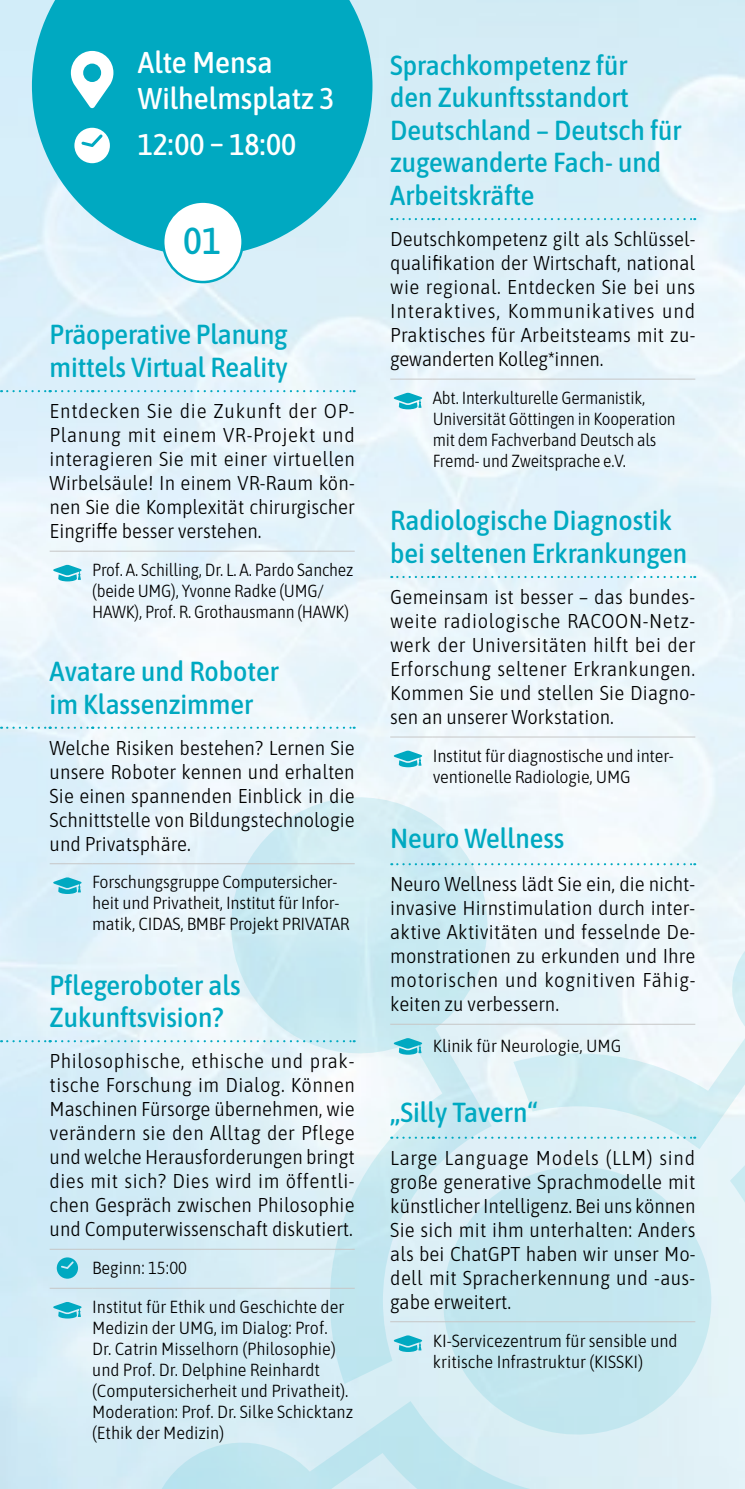
<style>
.page{position:relative;width:745px;height:1489px;background:#fff}
.page>*{position:absolute;margin:0;border:0;box-sizing:border-box;transform-origin:0 0}
.t1{font:500 semi-condensed 37.5px "Asap";color:#00a9c1}
.t2{font:500 semi-condensed 30px/36px "Asap";color:#fff}
.t3{font:500 semi-condensed 27.5px/32.5px "Asap";color:#00a9c1}
.t4{font:300 semi-condensed 20px/24px "Asap";color:#000;text-align:justify}
.t5{font:300 semi-condensed 17.5px/21px "Asap";letter-spacing:-.01em;color:#000}
.t6{font:300 semi-condensed 17.5px/21px "Asap";letter-spacing:-.01em;color:#000;scale:.96 1}
</style>
<div class="page">
<img style="left:0;top:0;width:744px;height:1488px">
<svg style="left:136px;top:779px;width:608px;height:709px;background:#d9eef5"></svg>
<svg style="left:32px;top:0;width:340px;height:256px;background:#25b4ca"></svg>
<div style="left:163px;top:202px;width:79px;height:80px;background:#fff;border-radius:50%"></div>
<div style="left:162px;top:200px;width:82px;height:83px;border:2px solid #00a9c1;border-radius:50%"></div>
<svg style="left:71px;top:51px;width:42px;height:57px"></svg>
<svg style="left:74px;top:128px;width:36px;height:35px"></svg>
<hr style="left:50px;top:550px;width:42px;height:1px;background:#c6c6c6">
<hr style="left:92px;top:550px;width:262px;height:1px;background:#c6c6c6">
<svg style="left:1px;top:390px;width:353px;height:2px"></svg>
<svg style="left:53px;top:564px;width:29px;height:17px"></svg>
<svg style="left:391px;top:576px;width:42px;height:2px"></svg>
<svg style="left:439px;top:576px;width:255px;height:2px"></svg>
<hr style="left:390px;top:736px;width:42px;height:1px;background:#c6c6c6">
<hr style="left:432px;top:736px;width:262px;height:1px;background:#c6c6c6">
<svg style="left:393px;top:750px;width:29px;height:17px"></svg>
<hr style="left:50px;top:1248px;width:42px;height:1px;background:#c6c6c6">
<hr style="left:92px;top:1248px;width:262px;height:1px;background:#c6c6c6">
<hr style="left:50px;top:1287px;width:42px;height:1px;background:#c6c6c6">
<hr style="left:92px;top:1287px;width:262px;height:1px;background:#c6c6c6">
<svg style="left:1px;top:1040px;width:353px;height:2px"></svg>
<svg style="left:57px;top:1257px;width:21px;height:21px"></svg>
<svg style="left:53px;top:1301px;width:29px;height:17px"></svg>
<hr style="left:390px;top:378px;width:42px;height:1px;background:#c6c6c6">
<hr style="left:432px;top:378px;width:262px;height:1px;background:#c6c6c6">
<svg style="left:391px;top:218px;width:42px;height:2px"></svg>
<svg style="left:439px;top:218px;width:255px;height:2px"></svg>
<svg style="left:393px;top:392px;width:29px;height:17px"></svg>
<hr style="left:50px;top:863px;width:42px;height:1px;background:#c6c6c6">
<hr style="left:92px;top:863px;width:262px;height:1px;background:#c6c6c6">
<svg style="left:1px;top:726px;width:353px;height:2px"></svg>
<svg style="left:53px;top:877px;width:29px;height:17px"></svg>
<svg style="left:391px;top:1136px;width:42px;height:2px"></svg>
<svg style="left:439px;top:1136px;width:255px;height:2px"></svg>
<hr style="left:390px;top:1321px;width:42px;height:1px;background:#c6c6c6">
<hr style="left:432px;top:1321px;width:262px;height:1px;background:#c6c6c6">
<svg style="left:393px;top:1335px;width:29px;height:16px"></svg>
<hr style="left:390px;top:1023px;width:42px;height:1px;background:#c6c6c6">
<hr style="left:432px;top:1023px;width:262px;height:1px;background:#c6c6c6">
<svg style="left:391px;top:863px;width:42px;height:2px"></svg>
<svg style="left:439px;top:863px;width:255px;height:2px"></svg>
<svg style="left:393px;top:1037px;width:29px;height:17px"></svg>
<h2 class="t2" style="left:138px;top:43px;width:198px">Alte Mensa<br>Wilhelmsplatz 3</h2>
<h2 class="t2" style="left:138px;top:125px;width:160px">12:00 – 18:00</h2>
<h1 class="t1" style="left:183px;top:215px;width:39px">01</h1>
<h3 class="t3" style="left:50px;top:317px;width:239px">Präoperative Planung mittels Virtual Reality</h3>
<p class="t4" style="left:50px;top:398px;width:306px">Entdecken Sie die Zukunft der OP-Planung mit einem VR-Projekt und interagieren Sie mit einer virtuellen Wirbelsäule! In einem VR-Raum kön&shy;nen Sie die Komplexität chirurgischer Eingriffe besser verstehen.</p>
<p class="t5" style="left:92px;top:558px;width:262px">Prof. A. Schilling, Dr. L. A. Pardo Sanchez (beide UMG), Yvonne Radke (UMG/<br>HAWK), Prof. R. Grothausmann (HAWK)</p>
<h3 class="t3" style="left:50px;top:653px;width:230px">Avatare und Roboter im Klassenzimmer</h3>
<p class="t4" style="left:50px;top:734px;width:306px">Welche Risiken bestehen? Lernen Sie unsere Roboter kennen und erhalten Sie einen spannenden Einblick in die Schnittstelle von Bildungstechnologie und Privatsphäre.</p>
<p class="t5" style="left:92px;top:870px;width:259px">Forschungsgruppe Computersicher&shy;heit und Privatheit, Institut für Infor&shy;matik, CIDAS, BMBF Projekt PRIVATAR</p>
<h3 class="t3" style="left:50px;top:966px;width:192px">Pflegeroboter als<br>Zukunftsvision?</h3>
<p class="t4" style="left:50px;top:1047px;width:306px">Philosophische, ethische und prak&shy;tische Forschung im Dialog. Können Maschinen Fürsorge übernehmen, wie verändern sie den Alltag der Pflege und welche Herausforderungen bringt dies mit sich? Dies wird im öffentli&shy;chen Gespräch zwischen Philosophie und Computerwissenschaft diskutiert.</p>
<p class="t5" style="left:92px;top:1247px;width:253px;line-height:38.2px">Beginn: 15:00<br>Institut für Ethik und Geschichte der</p>
<p class="t5" style="left:92px;top:1315px;width:262px">Medizin der UMG, im Dialog: Prof.<br>Dr. Catrin Misselhorn (Philosophie) und Prof. Dr. Delphine Reinhardt (Computersicherheit und Privatheit).<br>Moderation: Prof. Dr. Silke Schicktanz (Ethik der Medizin)</p>
<h3 class="t3" style="left:390px;top:47px;width:293px">Sprachkompetenz für<br>den Zukunftsstandort<br>Deutschland – Deutsch für zugewanderte Fach- und<br>Arbeitskräfte</h3>
<p class="t4" style="left:390px;top:226px;width:306px">Deutschkompetenz gilt als Schlüssel&shy;qualifikation der Wirtschaft, national wie regional. Entdecken Sie bei uns Interaktives, Kommunikatives und Praktisches für Arbeitsteams mit zu&shy;gewanderten Kolleg*innen.</p>
<p class="t6" style="left:432px;top:386px;width:254px">Abt. Interkulturelle Germanistik, Universität Göttingen in Kooperation mit dem Fachverband Deutsch als Fremd- und Zweitsprache e.V.</p>
<h3 class="t3" style="left:390px;top:502px;width:298px">Radiologische Diagnostik bei seltenen Erkrankungen</h3>
<p class="t4" style="left:390px;top:583px;width:306px">Gemeinsam ist besser – das bundes&shy;weite radiologische RACOON-Netz&shy;werk der Universitäten hilft bei der Erforschung seltener Erkrankungen.<br>Kommen Sie und stellen Sie Diagno&shy;sen an unserer Workstation.</p>
<p class="t5" style="left:432px;top:744px;width:242px">Institut für diagnostische und inter&shy;ventionelle Radiologie, UMG</p>
<h3 class="t3" style="left:390px;top:820px;width:176px">Neuro Wellness</h3>
<p class="t4" style="left:390px;top:870px;width:306px">Neuro Wellness lädt Sie ein, die nicht&shy;invasive Hirnstimulation durch inter&shy;aktive Aktivitäten und fesselnde De&shy;monstrationen zu erkunden und Ihre motorischen und kognitiven Fähig&shy;keiten zu verbessern.</p>
<p class="t5" style="left:432px;top:1034px;width:190px">Klinik für Neurologie, UMG</p>
<h3 class="t3" style="left:390px;top:1094px;width:149px">„Silly Tavern“</h3>
<p class="t4" style="left:390px;top:1144px;width:306px">Large Language Models (LLM) sind große generative Sprachmodelle mit künstlicher Intelligenz. Bei uns können Sie sich mit ihm unterhalten: Anders als bei ChatGPT haben wir unser Mo&shy;dell mit Spracherkennung und -aus&shy;gabe erweitert.</p>
<p class="t5" style="left:432px;top:1329px;width:246px">KI-Servicezentrum für sensible und kritische Infrastruktur (KISSKI)</p>
</div>
